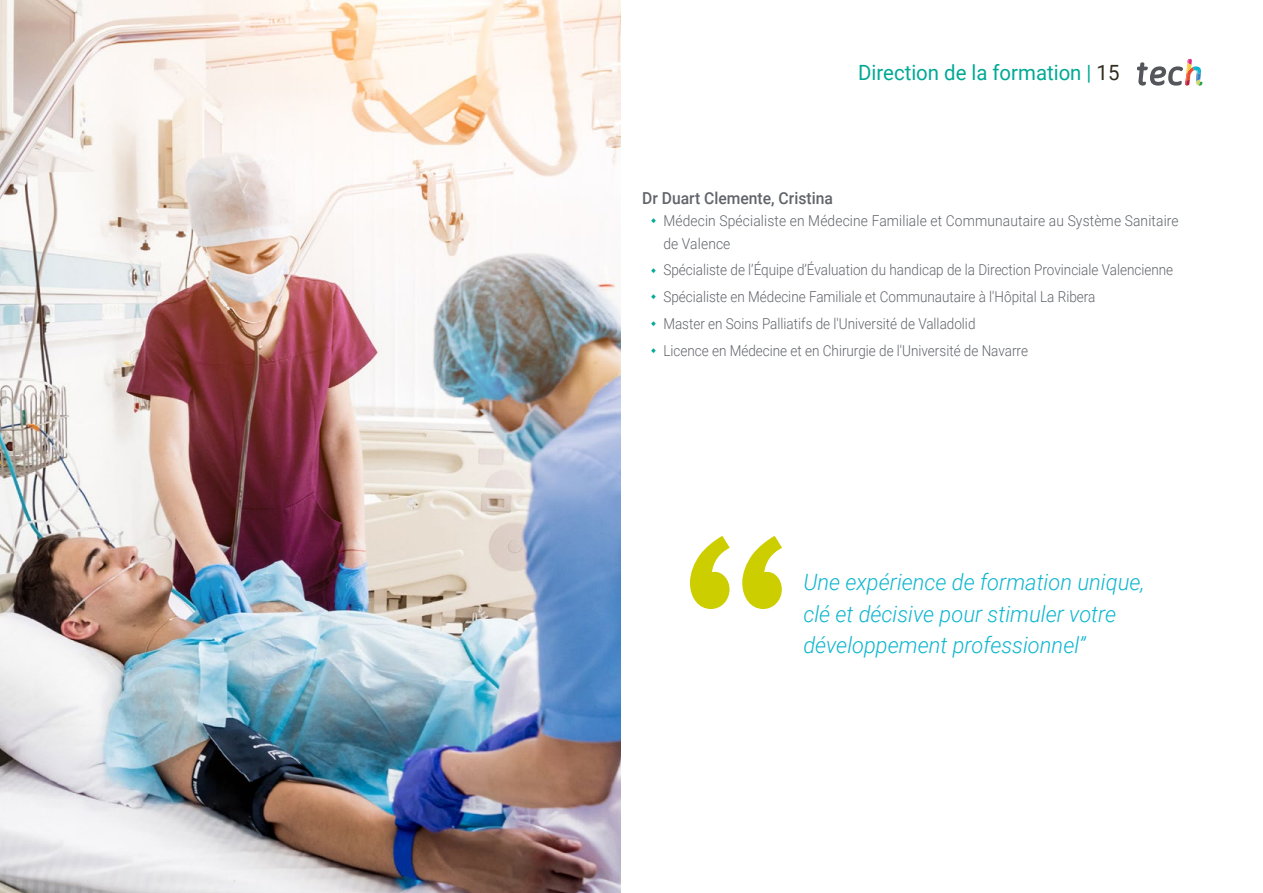
<style>
.page{position:relative;width:1263px;height:893px;background:#fff}
.page>*{position:absolute;margin:0;border:0;box-sizing:border-box;transform-origin:0 0}
.t1{font:italic 300 22.5px/31.5px "Roboto";color:#0fb6cf}
.t2{font:21px "Roboto";color:#00a996}
.t3{font:500 16.5px "Roboto";color:#61646a;scale:.95 1}
.t4{font:300 15px/26.7px "Roboto";color:#61646a;scale:.9 1}
.t5{font:300 15px/22.5px "Roboto";color:#61646a;scale:.92 1}
.s1{color:#312e20}
</style>
<div class="page">
<img style="left:0;top:0;width:621px;height:893px">
<svg style="left:690px;top:536px;width:92px;height:73px"></svg>
<svg style="left:1137px;top:59px;width:65px;height:27px"></svg>
<h2 class="t2" style="left:858px;top:57px;width:263px">Direction de la formation | <span class="s1">15</span></h2>
<p class="t3" style="left:642px;top:186px;width:202px">Dr Duart Clemente, Cristina</p>
<p class="t5" style="left:663px;top:209px;width:562px">Médecin Spécialiste en Médecine Familiale et Communautaire au Système Sanitaire de Valence</p>
<p class="t4" style="left:663px;top:256px;width:568px">Spécialiste de l’Équipe d’Évaluation du handicap de la Direction Provinciale Valencienne Spécialiste en Médecine Familiale et Communautaire à l'Hôpital La Ribera<br>Master en Soins Palliatifs de l'Université de Valladolid<br>Licence en Médecine et en Chirurgie de l'Université de Navarre</p>
<h1 class="t1" style="left:803px;top:566px;width:343px">Une expérience de formation unique, clé et décisive pour stimuler votre développement professionnel”</h1>
</div>
